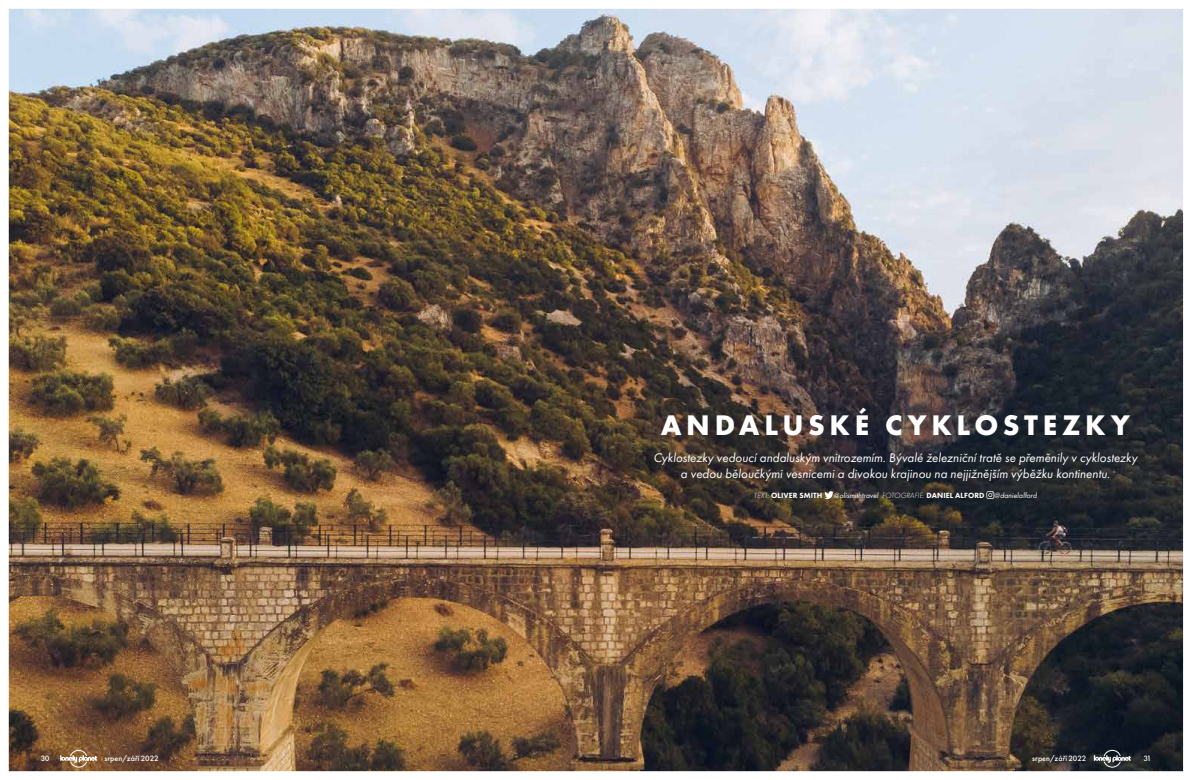
<style>
.page{position:relative;width:1191px;height:780px;background:#fff}
.page>*{position:absolute;margin:0;border:0;box-sizing:border-box;transform-origin:0 0}
.t1{font:700 29.4px "Futura PT";letter-spacing:.155em;color:#fff}
.t2{font:italic 13px/16px "Futura PT";color:#fff;text-align:center}
.t3{font:500 8px "Futura PT";letter-spacing:.01em;color:#fff}
.t4{font:italic 7.8px "Futura PT";color:#fff}
.t5{font:800 7.8px "Futura PT";letter-spacing:.01em;color:#fff}
.s1{font-weight:300;font-style:italic}
.s2{font-weight:300}
.s3{font-weight:800;font-style:normal}
</style>
<div class="page">
<img style="left:10px;top:10px;width:1172px;height:760px">
<div style="left:5px;top:5px;width:1182px;height:770px;border:4px solid #fff"></div>
<svg style="left:824px;top:491px;width:9px;height:8px"></svg>
<svg style="left:986px;top:491px;width:8px;height:8px"></svg>
<svg style="left:60px;top:749px;width:37px;height:18px"></svg>
<svg style="left:1093px;top:749px;width:37px;height:18px"></svg>
<h1 class="t1" style="left:660px;top:406px;width:471px">ANDALUSKÉ CYKLOSTEZKY</h1>
<p class="t2" style="left:653px;top:449px;width:485px">Cyklostezky vedoucí andaluským vnitrozemím. Bývalé železniční tratě se přeměnily v cyklostezky a vedou běloučkými vesnicemi a divokou krajinou na nejjižnějším výběžku kontinentu.</p>
<p class="t5" style="left:754px;top:490px;width:70px"><span class="s1">TEXT:</span> OLIVER SMITH</p>
<p class="t4" style="left:833px;top:491px;width:205px">@olismithtravel <span class="s2">FOTOGRAFIE:</span> <span class="s3">DANIEL ALFORD</span> @danielalford</p>
<p class="t3" style="left:41px;top:753px;width:10px">30</p>
<p class="t3" style="left:104px;top:753px;width:56px">srpen/září 2022</p>
<p class="t3" style="left:1032px;top:753px;width:56px">srpen/září 2022</p>
<p class="t3" style="left:1143px;top:753px;width:8px">31</p>
</div>
